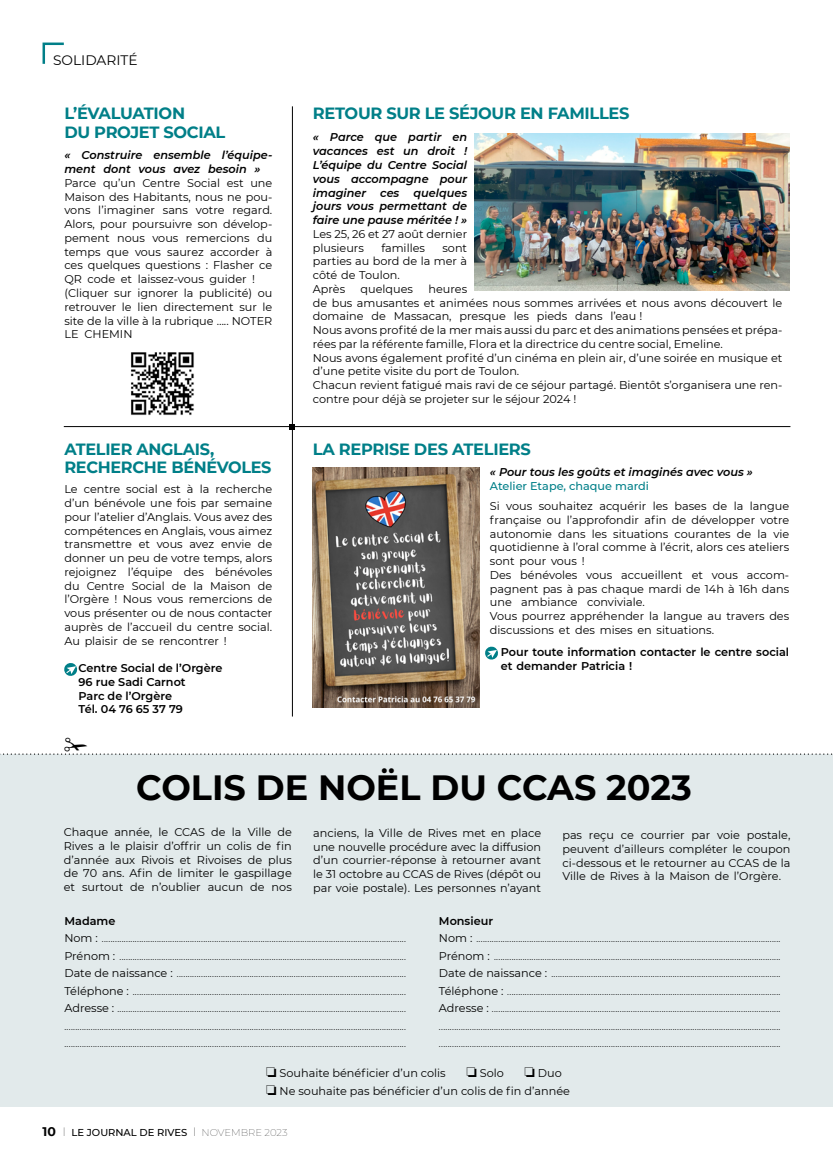
<style>
.page{position:relative;width:833px;height:1170px;background:#fff}
.page>*{position:absolute;margin:0;border:0;box-sizing:border-box;transform-origin:0 0}
.t1{font:700 35px "Montserrat";color:#000}
.t2{font:700 16.25px/18.8px "Montserrat";letter-spacing:-.02em;color:#007f88}
.t3{font:13.75px "Montserrat";color:#000}
.t4{font:11.25px/13.8px "Montserrat";color:#000}
.t5{font:italic 600 11.25px/13.8px "Montserrat";color:#000;text-align:justify}
.t6{font:600 11.25px/13.8px "Montserrat";color:#000}
.t7{font:500 11.25px "Montserrat";color:#007f88}
.t8{font:500 10px "Montserrat";color:#000}
.t9{font:8.75px/17.5px "Montserrat";color:#000;text-align:justify}
.s1{font-size:11.25px}
.s2{font-weight:700;font-size:12.5px}
.s3{font-weight:100;font-size:12.5px}
.s4{font-weight:100}
</style>
<div class="page">
<div style="left:0;top:754px;width:833px;height:352px;background:#e2eaeb"></div>
<svg style="left:42px;top:42px;width:22px;height:22px"></svg>
<div style="left:53px;top:52px;width:217px;height:17px;background:#fff"></div>
<svg style="left:64px;top:663px;width:14px;height:13px"></svg>
<hr style="left:64px;top:426px;width:228px;height:1px;background:#000">
<hr style="left:293px;top:426px;width:497px;height:1px;background:#000">
<img style="left:474px;top:133px;width:315px;height:158px">
<svg style="left:289px;top:424px;width:6px;height:6px"></svg>
<hr style="left:292px;top:106px;width:1px;height:610px;background:#000">
<svg style="left:485px;top:646px;width:13px;height:14px"></svg>
<img style="left:131px;top:352px;width:63px;height:64px">
<img style="left:313px;top:467px;width:166px;height:240px">
<svg style="left:0;top:753px;width:832px;height:1px"></svg>
<p class="t3" style="left:53px;top:51px;width:84px">SOLI DARITÉ</p>
<h2 class="t2" style="left:64px;top:103px;width:158px">L’ÉVALUATION<br>DU PROJET SOCIAL</h2>
<p class="t5" style="left:64px;top:148px;width:209px">« Construire ensemble l’équipe&shy;ment dont vous avez besoin »</p>
<p class="t4" style="left:64px;top:176px;width:209px">Parce qu’un Centre Social est une<br>Maison des Habitants, nous ne pou&shy;vons l’imaginer sans votre regard.<br>Alors, pour poursuivre son dévelop&shy;pement nous vous remercions du temps que vous saurez accorder à ces quelques questions : Flasher ce<br>QR code et laissez-vous guider ! (Cliquer sur ignorer la publicité) ou retrouver le lien directement sur le site de la ville à la rubrique ….. NOTER<br>LE CHEMIN</p>
<h2 class="t2" style="left:64px;top:438px;width:209px">ATELIER ANGLAIS,<br>RECHERCHE BÉNÉVOLES</h2>
<p class="t4" style="left:64px;top:482px;width:209px;text-align:justify">Le centre social est à la recherche d’un bénévole une fois par semaine pour l’atelier d’Anglais. Vous avez des compétences en Anglais, vous aimez transmettre et vous avez envie de donner un peu de votre temps, alors rejoignez l’équipe des bénévoles du Centre Social de la M aison de l’Orgère ! Nous vous remercions de vous présenter ou de nous contacter auprès de l’accueil du centre social.<br>Au plaisir de se rencontrer !</p>
<p class="t6" style="left:79px;top:660px;width:145px">Centre Social de l’Orgère<br>96 rue Sadi Carnot<br>Parc de l’Orgère<br>Tél. 04 76 65 37 79</p>
<h2 class="t2" style="left:313px;top:103px;width:316px">RETOUR SUR LE SÉJOUR EN FAM ILLES</h2>
<p class="t5" style="left:313px;top:130px;width:156px">« Parce que partir en vacances est un droit !<br>L’équipe du Centre Social vous accompagne pour imaginer ces quelques jours vous permettant de faire une pause méritée ! »</p>
<p class="t4" style="left:313px;top:226px;width:156px">Les 25, 26 et 27 août dernier plusieurs</p>
<p class="t4" style="left:381px;top:240px;width:45px">familles</p>
<p class="t4" style="left:313px;top:240px;width:156px;text-indent:130px">sont parties au bord de la mer à côté de Toulon.<br>Après</p>
<p class="t4" style="left:313px;top:281px;width:471px;text-indent:116px">heures<br>de bus amusantes et animées nous sommes arrivées et nous avons découvert le domaine de Massacan, presque les pieds dans l’eau !<br>Nous avons profité de la mer mais aussi du parc et des animations pensées et prépa&shy;rées par la référente famille, Flora et la directrice du centre social, Emeline.<br>Nous avons également profité d’un cinéma en plein air, d’une soirée en musique et d’une petite visite du port de Toulon.<br>Chacun revient fatigué mais ravi de ce séjour partagé. Bientôt s’organisera une ren&shy;contre pour déjà se projeter sur le séjour 2024 !</p>
<p class="t4" style="left:360px;top:281px;width:54px">quelques</p>
<h2 class="t2" style="left:313px;top:439px;width:220px">LA REPRISE DES ATELIERS</h2>
<p class="t5" style="left:490px;top:465px;width:265px">« Pour tous les goûts et imaginés avec vous »</p>
<p class="t7" style="left:490px;top:478px;width:161px">Atelier Etape, chaque mardi</p>
<p class="t4" style="left:490px;top:499px;width:301px">Si vous souhaitez acquérir les bases de la langue française ou l’approfondir afin de développer votre autonomie dans les situations courantes de la vie quotidienne à l’oral comme à l’écrit, alors ces ateliers sont pour vous !<br>Des bénévoles vous accueillent et vous accom&shy;pagnent pas à pas chaque mardi de 14h à 16h dans une ambiance conviviale.<br>Vous pourrez appréhender la langue au travers des discussions et des mises en situations.</p>
<p class="t6" style="left:501px;top:645px;width:290px">Pour toute information contacter le centre social et demander Patricia !</p>
<h1 class="t1" style="left:136px;top:762px;width:557px">COLIS DE NOËL DU CCAS 2023</h1>
<p class="t4" style="left:64px;top:824px;width:229px;text-align:justify">Chaque année, le CCAS de la Ville de Rives a le plaisir d’offrir un colis de fin d’année aux Rivois et Rivoises de plus de 70 ans. Afin de limiter le gaspillage et surtout de n’oublier aucun de nos</p>
<p class="t6" style="left:64px;top:913px;width:53px">Madame</p>
<p class="t9" style="left:64px;top:929px;width:343px"><span class="s1">Nom :</span> ..........................................................................................................................................<br><span class="s1">Prénom :</span> ..................................................................................................................................<br><span class="s1">Date de naissance :</span> ........................................................................................................<br><span class="s1">Téléphone :</span> ............................................................................................................................<br><span class="s1">Adresse :</span> ................................................................................................................................... ........................................................................................................................................................... ...........................................................................................................................................................</p>
<p class="t4" style="left:313px;top:825px;width:229px;text-align:justify">anciens, la Ville de Rives met en place une nouvelle procédure avec la diffusion d’un courrier-réponse à retourner avant le 31 octobre au CCAS de Rives (dépôt ou par voie postale). Les personnes n’ayant</p>
<p class="t4" style="left:562px;top:827px;width:229px;text-align:justify">pas reçu ce courrier par voie postale, peuvent d’ailleurs compléter le coupon ci-dessous et le retourner au CCAS de la Ville de Rives à la Maison de l’Orgère.</p>
<p class="t6" style="left:439px;top:913px;width:56px">Monsieur</p>
<p class="t9" style="left:439px;top:929px;width:343px"><span class="s1">Nom :</span> ..........................................................................................................................................<br><span class="s1">Prénom :</span> ..................................................................................................................................<br><span class="s1">Date de naissance :</span> ........................................................................................................<br><span class="s1">Téléphone :</span> ............................................................................................................................<br><span class="s1">Adresse :</span> ................................................................................................................................... ........................................................................................................................................................... ...........................................................................................................................................................</p>
<p class="t4" style="left:266px;top:1065px;width:181px">□ Souhaite bénéficier d’un colis</p>
<p class="t4" style="left:466px;top:1065px;width:39px">□ Solo</p>
<p class="t4" style="left:524px;top:1065px;width:39px">□ Duo</p>
<p class="t4" style="left:266px;top:1083px;width:305px">□ Ne souhaite pas bénéficier d’un colis de fin d’année</p>
<p class="t8" style="left:43px;top:1125px;width:246px"><span class="s2">10</span> <span class="s3">I</span> le journal de rives <span class="s3">I</span> <span class="s4">NOVEMBRE 2023</span></p>
</div>
